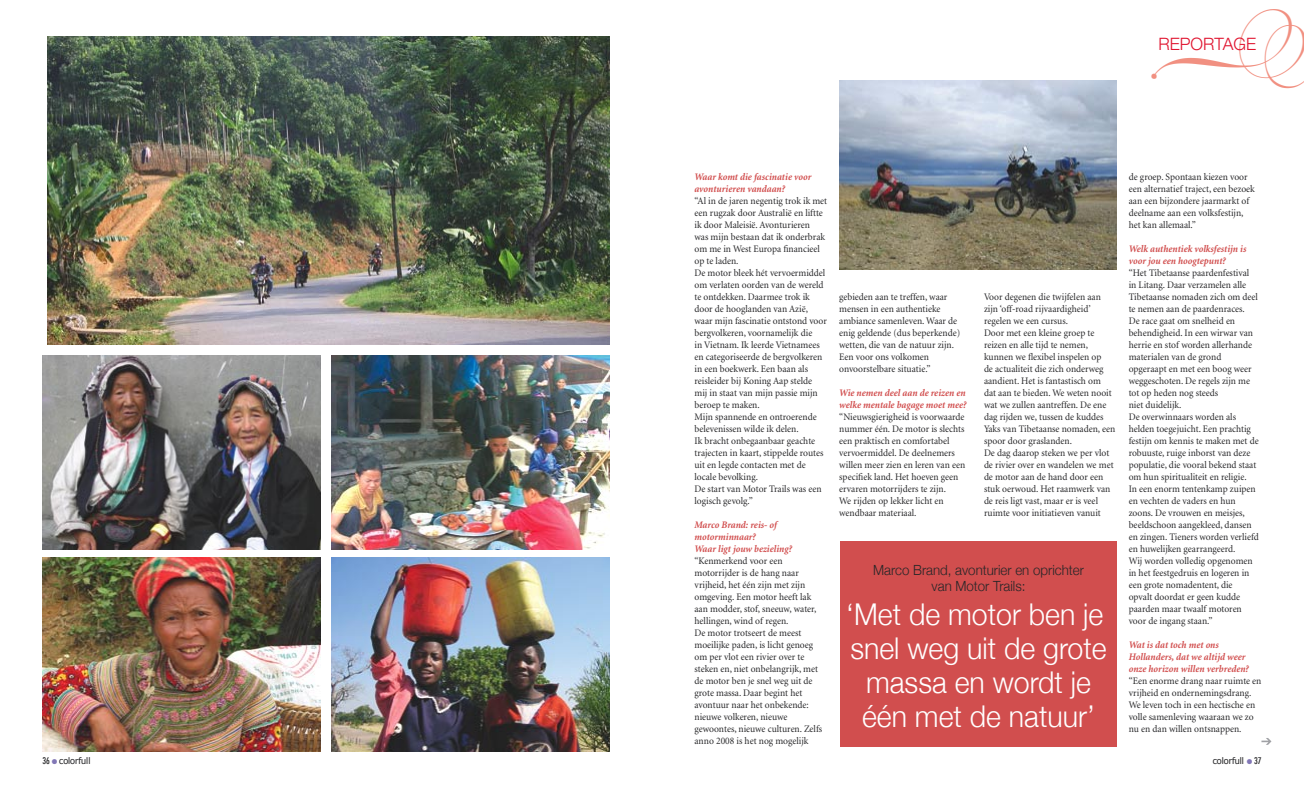
<style>
.page{position:relative;width:1304px;height:794px;background:#fff}
.page>*{position:absolute;margin:0;border:0;box-sizing:border-box;transform-origin:0 0}
.Intro{font:300 30px/34px "Helvetica Neue";color:#fff;text-align:center;scale:.95 1}
.Tussenkop{font:300 17px "Helvetica Neue";color:#e0142f}
.Intro-2{font:300 14px "Helvetica Neue";color:#262628;scale:.95 1}
.Normaal{font:10px/12px "Minion";color:#262628;scale:.95 1}
.Bold{font:italic 700 10px/12px "Minion";color:#d14e4e;scale:.95 1}
.Paginacijfers{font:9px "Tahoma";color:#262628}
.s1{font-family:"Futura";font-weight:500;font-stretch:condensed}
.s2{color:#8277b6}
</style>
<div class="page">
<img style="left:47px;top:36px;width:562px;height:309px">
<img style="left:43px;top:355px;width:277px;height:194px">
<img style="left:43px;top:557px;width:277px;height:194px">
<img style="left:331px;top:355px;width:278px;height:194px">
<img style="left:331px;top:557px;width:278px;height:194px">
<svg style="left:1261px;top:738px;width:10px;height:7px"></svg>
<img style="left:839px;top:81px;width:278px;height:188px">
<div style="left:840px;top:542px;width:277px;height:205px;background:#d14e4e"></div>
<p class="Tussenkop" style="left:1158px;top:34px;width:99px">REPORTAGE</p>
<p class="Bold" style="left:694px;top:171px;width:124px">Waar komt die fascinatie voor avonturieren vandaan?</p>
<p class="Normaal" style="left:694px;top:195px;width:141px">“Al in de jaren negentig trok ik met een rugzak door Australië en liftte ik door Maleisië. Avonturieren</p>
<p class="Normaal" style="left:694px;top:231px;width:139px">was mijn bestaan dat ik onderbrak om me in West Europa financieel op te laden.</p>
<p class="Normaal" style="left:694px;top:267px;width:141px">De motor bleek hét vervoermiddel om verlaten oorden van de wereld te ontdekken. Daarmee trok ik door de hooglanden van Azië, waar mijn fascinatie ontstond voor bergvolkeren, voornamelijk die<br>in Vietnam. Ik leerde Vietnamees en categoriseerde de bergvolkeren in een boekwerk. Een baan als reisleider bij Koning Aap stelde mij in staat van mijn passie mijn beroep te maken.</p>
<p class="Normaal" style="left:694px;top:411px;width:130px">Mijn spannende en ontroerende belevenissen wilde ik delen.</p>
<p class="Normaal" style="left:694px;top:435px;width:137px">Ik bracht onbegaanbaar geachte trajecten in kaart, stippelde routes uit en legde contacten met de locale bevolking.</p>
<p class="Normaal" style="left:694px;top:483px;width:135px">De start van Motor Trails was een logisch gevolg.”</p>
<p class="Bold" style="left:694px;top:519px;width:88px">Marco Brand: reis- of motorminnaar?</p>
<p class="Bold" style="left:694px;top:543px;width:104px">Waar ligt jouw bezieling?</p>
<p class="Normaal" style="left:694px;top:555px;width:130px">“Kenmerkend voor een motorrijder is de hang naar vrijheid, het één zijn met zijn omgeving. Een motor heeft lak aan modder, stof, sneeuw, water, hellingen, wind of regen.</p>
<p class="Normaal" style="left:694px;top:627px;width:136px">De motor trotseert de meest moeilijke paden, is licht genoeg om per vlot een rivier over te steken en, niet onbelangrijk, met de motor ben je snel weg uit de grote massa. Daar begint het avontuur naar het onbekende: nieuwe volkeren, nieuwe gewoontes, nieuwe culturen. Zelfs anno 2008 is het nog mogelijk</p>
<p class="Normaal" style="left:839px;top:291px;width:129px">gebieden aan te treffen, waar mensen in een authentieke ambiance samenleven. Waar de enig geldende (dus beperkende) wetten, die van de natuur zijn.</p>
<p class="Normaal" style="left:839px;top:351px;width:98px">Een voor ons volkomen onvoorstelbare situatie.”</p>
<p class="Bold" style="left:839px;top:387px;width:135px">Wie nemen deel aan de reizen en welke mentale bagage moet mee?</p>
<p class="Normaal" style="left:839px;top:411px;width:134px">“Nieuwsgierigheid is voorwaarde nummer één. De motor is slechts een praktisch en comfortabel vervoermiddel. De deelnemers willen meer zien en leren van een specifiek land. Het hoeven geen ervaren motorrijders te zijn.</p>
<p class="Normaal" style="left:839px;top:495px;width:111px">We rijden op lekker licht en wendbaar materiaal.</p>
<p class="Normaal" style="left:984px;top:291px;width:124px">Voor degenen die twijfelen aan zijn ‘off-road rijvaardigheid’ regelen we een cursus.</p>
<p class="Normaal" style="left:984px;top:327px;width:140px">Door met een kleine groep te reizen en alle tijd te nemen, kunnen we flexibel inspelen op<br>de actualiteit die zich onderweg aandient. Het is fantastisch om dat aan te bieden. We weten nooit wat we zullen aantreffen. De ene dag rijden we, tussen de kuddes<br>Yaks van Tibetaanse nomaden, een spoor door graslanden.</p>
<p class="Normaal" style="left:984px;top:447px;width:138px">De dag daarop steken we per vlot de rivier over en wandelen we met de motor aan de hand door een stuk oerwoud. Het raamwerk van de reis ligt vast, maar er is veel ruimte voor initiatieven vanuit</p>
<p class="Intro-2" style="left:873px;top:561px;width:223px">Marco Brand, avonturier en oprichter</p>
<p class="Intro-2" style="left:932px;top:577px;width:100px">van Motor Trails:</p>
<p class="Intro" style="left:846px;top:597px;width:276px">‘Met de motor ben je snel weg uit de grote massa en wordt je één met de natuur’</p>
<p class="Normaal" style="left:1129px;top:171px;width:134px">de groep. Spontaan kiezen voor een alternatief traject, een bezoek aan een bijzondere jaarmarkt of deelname aan een volksfestijn,</p>
<p class="Normaal" style="left:1129px;top:219px;width:72px">het kan allemaal.”</p>
<p class="Bold" style="left:1129px;top:243px;width:125px">Welk authentiek volksfestijn is voor jou een hoogtepunt?</p>
<p class="Normaal" style="left:1129px;top:267px;width:138px">“Het Tibetaanse paardenfestival in Litang. Daar verzamelen alle<br>Tibetaanse nomaden zich om deel te nemen aan de paardenraces.<br>De race gaat om snelheid en behendigheid. In een wirwar van herrie en stof worden allerhande materialen van de grond opgeraapt en met een boog weer weggeschoten. De regels zijn me tot op heden nog steeds</p>
<p class="Normaal" style="left:1129px;top:399px;width:57px">niet duidelijk.</p>
<p class="Normaal" style="left:1129px;top:411px;width:138px">De overwinnaars worden als helden toegejuicht. Een prachtig festijn om kennis te maken met de robuuste, ruige inborst van deze populatie, die vooral bekend staat om hun spiritualiteit en religie.<br>In een enorm tentenkamp zuipen en vechten de vaders en hun zoons. De vrouwen en meisjes, beeldschoon aangekleed, dansen en zingen. Tieners worden verliefd en huwelijken gearrangeerd.</p>
<p class="Normaal" style="left:1129px;top:555px;width:132px">Wij worden volledig opgenomen in het feestgedruis en logeren in een grote nomadentent, die</p>
<p class="Normaal" style="left:1129px;top:591px;width:121px">opvalt doordat er geen kudde paarden maar twaalf motoren</p>
<p class="Normaal" style="left:1129px;top:615px;width:90px">voor de ingang staan.”</p>
<p class="Bold" style="left:1129px;top:639px;width:128px">Wat is dat toch met ons<br>Hollanders, dat we altijd weer onze horizon willen verbreden?</p>
<p class="Normaal" style="left:1129px;top:675px;width:141px">“Een enorme drang naar ruimte en vrijheid en ondernemingsdrang.<br>We leven toch in een hectische en volle samenleving waaraan we zo nu en dan willen ontsnappen.</p>
<p class="Paginacijfers" style="left:42px;top:754px;width:49px"><span class="s1">36</span> <span class="s2">●</span> colorfull</p>
<p class="Paginacijfers" style="left:1213px;top:754px;width:50px">colorfull <span class="s2">●</span> <span class="s1">37</span></p>
</div>
